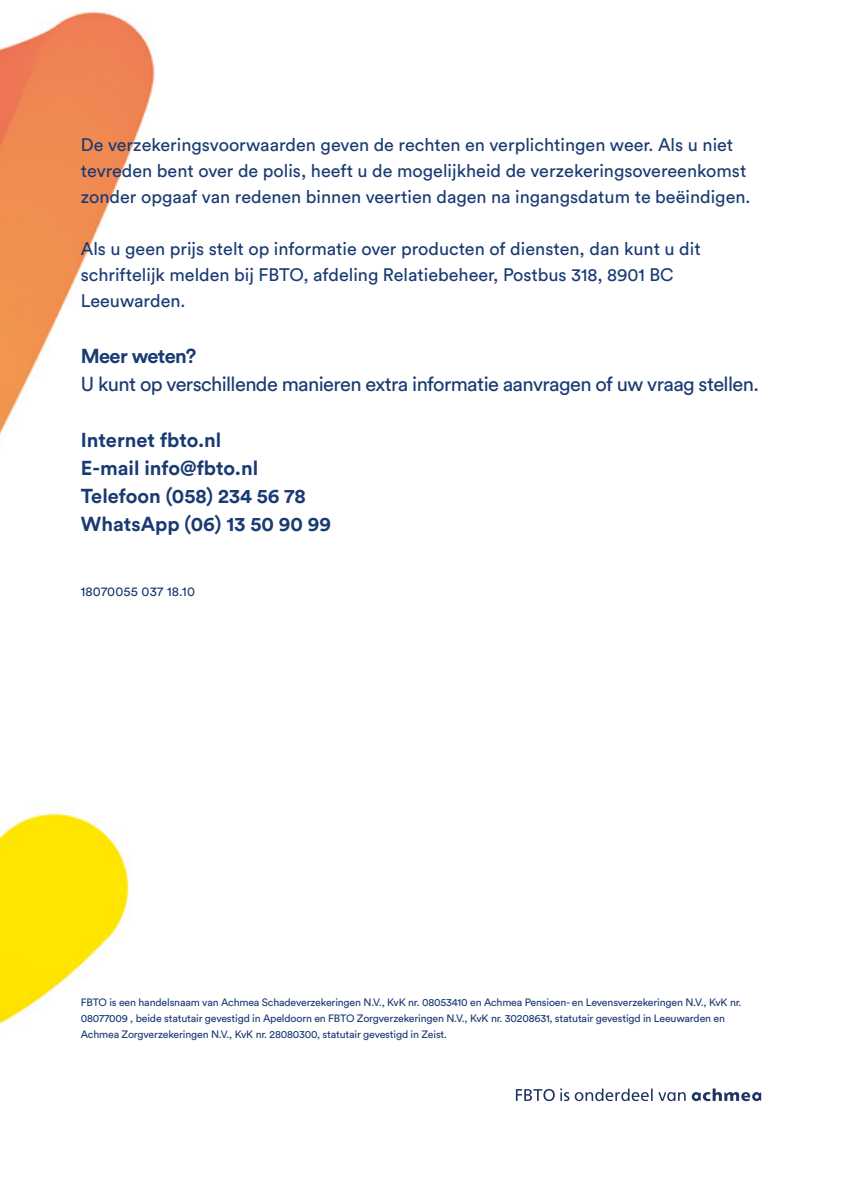
<style>
.page{position:relative;width:842px;height:1191px;background:#fff}
.page>*{position:absolute;margin:0;border:0;box-sizing:border-box;transform-origin:0 0}
.t1{font:700 20px/28px "Circular Std";color:#193a72}
.t2{font:20px "Circular Std";letter-spacing:-.03em;color:#193a72}
.t3{font:700 20px "Circular Std";letter-spacing:-.03em;color:#193a72}
.t4{font:18px/26px "Circular Std";color:#193a72}
.t5{font:13px "Circular Std";letter-spacing:.015em;color:#193a72}
.t6{font:10.6px/16px "Circular Std";letter-spacing:-.015em;color:#193a72}
</style>
<div class="page">
<img style="left:0;top:11px;width:155px;height:1014px">
<svg style="left:692px;top:1088px;width:69px;height:13px"></svg>
<svg style="left:516px;top:1088px;width:53px;height:13px"></svg>
<svg style="left:575px;top:1088px;width:111px;height:13px"></svg>
<p class="t4" style="left:81px;top:131px;width:671px">De verzekeringsvoorwaarden geven de rechten en verplichtingen weer. Als u niet tevreden bent over de polis, heeft u de mogelijkheid de verzekeringsovereenkomst zonder opgaaf van redenen binnen veertien dagen na ingangsdatum te beëindigen.</p>
<p class="t4" style="left:81px;top:235px;width:621px">Als u geen prijs stelt op informatie over producten of diensten, dan kunt u dit schriftelijk melden bij FBTO, afdeling Relatiebeheer, Postbus 318, 8901 BC<br>Leeuwarden.</p>
<p class="t3" style="left:81px;top:343px;width:117px">Meer weten?</p>
<p class="t2" style="left:81px;top:372px;width:680px">U kunt op verschillende manieren extra informatie aanvragen of uw vraag stellen.</p>
<p class="t1" style="left:81px;top:425px;width:252px">Internet fbto.nl<br>E-mail info@fbto.nl<br>Telefoon (058) 234 56 78<br>WhatsApp (06) 13 50 90 99</p>
<p class="t5" style="left:81px;top:583px;width:116px">18070055 037 18.10</p>
<p class="t6" style="left:81px;top:994px;width:662px">FBTO is een handelsnaam van Achmea Schadeverzekeringen N.V., KvK nr. 08053410 en Achmea Pensioen- en Levensverzekeringen N.V., KvK nr.<br>08077009 , beide statutair gevestigd in Apeldoorn en FBTO Zorgverzekeringen N.V., KvK nr. 30208631, statutair gevestigd in Leeuwarden en<br>Achmea Zorgverzekeringen N.V., KvK nr. 28080300, statutair gevestigd in Zeist.</p>
</div>
